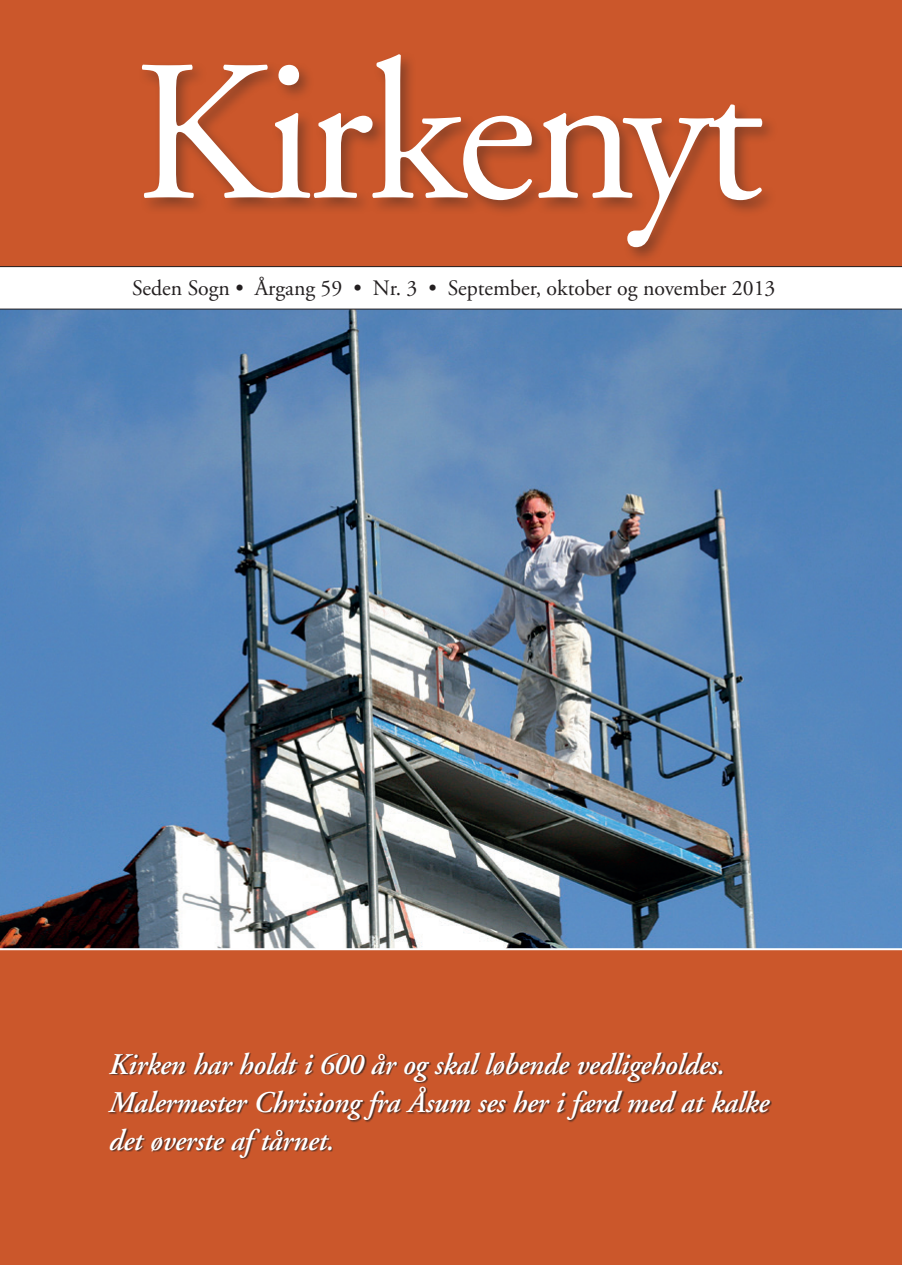
<style>
.page{position:relative;width:902px;height:1265px;background:#fff}
.page>*{position:absolute;margin:0;border:0;box-sizing:border-box;transform-origin:0 0}
.t1{font:200px "Adobe Garamond";letter-spacing:-.04em;color:#fff}
.t2{font:italic 600 30px/38px "Adobe Garamond";letter-spacing:-.01em;color:#fff}
.t3{font:22px "Adobe Garamond";color:#231f20}
</style>
<div class="page">
<img style="left:0;top:309px;width:901px;height:639px">
<div style="left:0;top:0;width:901px;height:278px;background:#cb572b"></div>
<div style="left:0;top:266px;width:901px;height:42px;background:#fff"></div>
<div style="left:137px;top:50px;width:641px;height:214px;background:#231f20;opacity:.4"></div>
<hr style="left:0;top:308px;width:901px;height:1px;background:#231f20">
<hr style="left:0;top:266px;width:901px;height:1px;background:#231f20">
<div style="left:0;top:949px;width:901px;height:315px;background:#cb572b"></div>
<div style="left:108px;top:1052px;width:664px;height:107px;background:#231f20;opacity:.7"></div>
<hr style="left:0;top:948px;width:901px;height:2px;background:#fff">
<h1 class="t1" style="left:134px;top:27px;width:631px">Kirkenyt</h1>
<p class="t3" style="left:132px;top:276px;width:645px">Seden Sogn • Årgang 59 • Nr. 3 • September, oktober og november 2013</p>
<p class="t2" style="left:108px;top:1045px;width:661px">Kirken har holdt i 600 år og skal løbende vedligeholdes.<br>Malermester Chrisiong fra Åsum ses her i færd med at kalke det øverste af tårnet.</p>
</div>
